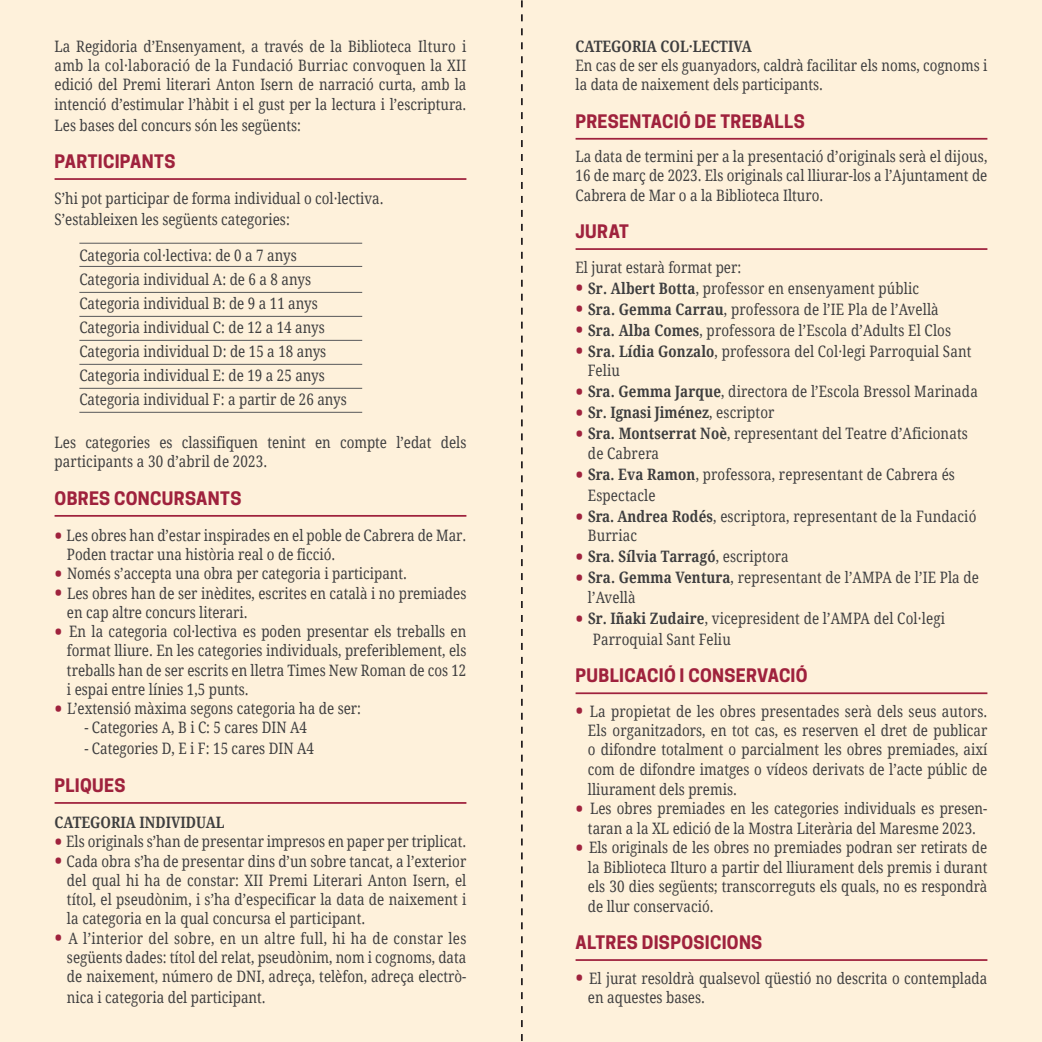
<style>
.page{position:relative;width:1042px;height:1042px;background:#fef1db}
.page>*{position:absolute;margin:0;border:0;box-sizing:border-box;transform-origin:0 0}
.t1{font:700 17.5px "Cooper Hewitt";letter-spacing:.015em;color:#9f223d}
.t2{font:15.75px/19.2px "Droid Serif";color:#3e3e3f;scale:.85 1}
.t3{font:700 15.75px "Droid Serif";color:#3e3e3f;scale:.85 1}
.s1{font-style:italic;font-size:21px;color:#9f223d}
.s2{font-weight:700}
.s3{font-weight:400;font-style:italic;font-size:21px;color:#9f223d}
.s4{font-weight:400}
</style>
<div class="page">
<hr style="left:55px;top:178px;width:411px;height:2px;background:#9f223d">
<hr style="left:79px;top:243px;width:283px;height:1px;background:#57585a">
<hr style="left:79px;top:266px;width:283px;height:1px;background:#57585a">
<hr style="left:79px;top:292px;width:283px;height:1px;background:#57585a">
<hr style="left:79px;top:316px;width:283px;height:1px;background:#57585a">
<hr style="left:79px;top:340px;width:283px;height:1px;background:#57585a">
<hr style="left:79px;top:364px;width:283px;height:1px;background:#57585a">
<hr style="left:79px;top:388px;width:283px;height:1px;background:#57585a">
<hr style="left:79px;top:412px;width:283px;height:1px;background:#57585a">
<hr style="left:55px;top:515px;width:411px;height:2px;background:#9f223d">
<hr style="left:55px;top:802px;width:411px;height:2px;background:#9f223d">
<hr style="left:575px;top:138px;width:412px;height:2px;background:#9f223d">
<hr style="left:575px;top:248px;width:412px;height:2px;background:#9f223d">
<hr style="left:575px;top:692px;width:412px;height:2px;background:#9f223d">
<hr style="left:575px;top:959px;width:412px;height:2px;background:#9f223d">
<svg style="left:521px;top:0;width:2px;height:1041px"></svg>
<p class="t2" style="left:55px;top:37px;width:486px;text-align:justify">La Regidoria d’Ensenyament, a través de la Biblioteca Ilturo i amb la col·laboració de la Fundació Burriac convoquen la XII edició del Premi literari Anton Isern de narració curta, amb la intenció d’estimular l’hàbit i el gust per la lectura i l’escriptura.</p>
<p class="t2" style="left:55px;top:115px;width:291px">Les bases del concurs són les següents:</p>
<p class="t1" style="left:55px;top:151px;width:122px">PARTICIPANTS</p>
<p class="t2" style="left:55px;top:188px;width:388px;line-height:21px">S’hi pot participar de forma individual o col·lectiva.<br>S’estableixen les següents categories:</p>
<p class="t2" style="left:79px;top:244px;width:316px;line-height:24px">Categoria col·lectiva: de 0 a 7 anys Categoria individual A: de 6 a 8 anys Categoria individual B: de 9 a 11 anys Categoria individual C: de 12 a 14 anys Categoria individual D: de 15 a 18 anys Categoria individual E: de 19 a 25 anys Categoria individual F: a partir de 26 anys</p>
<p class="t2" style="left:55px;top:433px;width:486px">Les categories es classifiquen tenint en compte l’edat dels participants a 30 d’abril de 2023.</p>
<p class="t1" style="left:55px;top:488px;width:188px">OBRES CONCURSANTS</p>
<p class="t2" style="left:67px;top:526px;width:471px;text-indent:-12px"><span class="s1">•</span> Les obres han d’estar inspirades en el poble de Cabrera de Mar.<br>Poden tractar una història real o de ficció.</p>
<p class="t2" style="left:55px;top:564px;width:416px"><span class="s1">•</span> Només s’accepta una obra per categoria i participant.</p>
<p class="t2" style="left:67px;top:583px;width:471px;text-indent:-12px"><span class="s1">•</span> Les obres han de ser inèdites, escrites en català i no premiades en cap altre concurs literari.</p>
<p class="t2" style="left:67px;top:622px;width:471px;text-align:justify;text-indent:-12px"><span class="s1">•</span> En la categoria col·lectiva es poden presentar els treballs en format lliure. En les categories individuals, preferiblement, els treballs han de ser escrits en lletra Times New Roman de cos 12 i espai entre línies 1,5 punts.</p>
<p class="t2" style="left:55px;top:699px;width:362px"><span class="s1">•</span> L’extensió màxima segons categoria ha de ser:</p>
<p class="t2" style="left:84px;top:718px;width:263px">- Categories A, B i C: 5 cares DIN A4</p>
<p class="t2" style="left:84px;top:739px;width:272px">- Categories D, E i F: 15 cares DIN A4</p>
<p class="t1" style="left:55px;top:775px;width:72px">PLIQUES</p>
<p class="t3" style="left:55px;top:813px;width:202px">CATEGORIA INDIVIDUAL</p>
<p class="t2" style="left:55px;top:832px;width:486px"><span class="s1">•</span> Els originals s’han de presentar impresos en paper per triplicat.</p>
<p class="t2" style="left:67px;top:851px;width:471px;text-align:justify;text-indent:-12px"><span class="s1">•</span> Cada obra s’ha de presentar dins d’un sobre tancat, a l’exterior del qual hi ha de constar: XII Premi Literari Anton Isern, el títol, el pseudònim, i s’ha d’especificar la data de naixement i la categoria en la qual concursa el participant.</p>
<p class="t2" style="left:67px;top:928px;width:471px;text-align:justify;text-indent:-12px"><span class="s1">•</span> A l’interior del sobre, en un altre full, hi ha de constar les següents dades: títol del relat, pseudònim, nom i cognoms, data de naixement, número de DNI, adreça, telèfon, adreça electrò-</p>
<p class="t2" style="left:67px;top:988px;width:235px">nica i categoria del participant.</p>
<p class="t3" style="left:575px;top:37px;width:209px">CATEGORIA COL·LECTIVA</p>
<p class="t2" style="left:575px;top:56px;width:486px">En cas de ser els guanyadors, caldrà facilitar els noms, cognoms i la data de naixement dels participants.</p>
<p class="t1" style="left:575px;top:111px;width:231px">PRESENTACIÓ DE TREBALLS</p>
<p class="t2" style="left:575px;top:147px;width:486px;text-align:justify">La data de termini per a la presentació d’originals serà el dijous, 16 de març de 2023. Els originals cal lliurar-los a l’Ajuntament de Cabrera de Mar o a la Biblioteca Ilturo.</p>
<p class="t1" style="left:575px;top:221px;width:55px">JURAT</p>
<p class="t2" style="left:575px;top:258px;width:196px">El jurat estarà format per:</p>
<p class="t2" style="left:575px;top:279px;width:406px"><span class="s1">•</span> <span class="s2">Sr. Albert Botta</span>, professor en ensenyament públic</p>
<p class="t2" style="left:575px;top:300px;width:429px"><span class="s1">•</span> <span class="s2">Sra. Gemma Carrau</span>, professora de l’IE Pla de l’Avellà</p>
<p class="t2" style="left:575px;top:321px;width:443px"><span class="s1">•</span> <span class="s2">Sra. Alba Comes</span>, professora de l’Escola d’Adults El Clos</p>
<p class="t2" style="left:588px;top:341px;width:453px;text-indent:-12px"><span class="s1">•</span> <span class="s2">Sra. Lídia Gonzalo</span>, professora del Col·legi Parroquial Sant<br>Feliu</p>
<p class="t2" style="left:575px;top:382px;width:475px"><span class="s1">•</span> <span class="s2">Sra. Gemma Jarque</span>, directora de l’Escola Bressol Marinada</p>
<p class="t3" style="left:575px;top:403px;width:236px"><span class="s3">•</span> Sr. Ignasi Jiménez<span class="s4">, escriptor</span></p>
<p class="t2" style="left:588px;top:424px;width:448px;text-indent:-12px"><span class="s1">•</span> <span class="s2">Sra. Montserrat Noè</span>, representant del Teatre d’Aficionats de Cabrera</p>
<p class="t2" style="left:588px;top:464px;width:433px;line-height:21px;text-indent:-12px"><span class="s1">•</span> <span class="s2">Sra. Eva Ramon</span>, professora, representant de Cabrera és<br>Espectacle</p>
<p class="t2" style="left:588px;top:506px;width:458px;text-indent:-12px"><span class="s1">•</span> <span class="s2">Sra. Andrea Rodés</span>, escriptora, representant de la Fundació<br>Burriac</p>
<p class="t3" style="left:575px;top:547px;width:252px"><span class="s3">•</span> Sra. Sílvia Tarragó<span class="s4">, escriptora</span></p>
<p class="t2" style="left:588px;top:568px;width:462px;text-indent:-12px"><span class="s1">•</span> <span class="s2">Sra. Gemma Ventura</span>, representant de l’AMPA de l’IE Pla de l’Avellà</p>
<p class="t2" style="left:593px;top:608px;width:416px;line-height:21px;text-indent:-17px"><span class="s1">•</span> <span class="s2">Sr. Iñaki Zudaire</span>, vicepresident de l’AMPA del Col·legi<br>Parroquial Sant Feliu</p>
<p class="t1" style="left:575px;top:665px;width:234px">PUBLICACIÓ I CONSERVACIÓ</p>
<p class="t2" style="left:588px;top:701px;width:471px;text-align:justify;text-indent:-12px"><span class="s1">•</span> La propietat de les obres presentades serà dels seus autors.<br>Els organitzadors, en tot cas, es reserven el dret de publicar o difondre totalment o parcialment les obres premiades, així com de difondre imatges o vídeos derivats de l’acte públic de lliurament dels premis.</p>
<p class="t2" style="left:575px;top:799px;width:486px;text-align:center"><span class="s1">•</span> Les obres premiades en les categories individuals es presen&shy;taran a la XL edició de la Mostra Literària del Maresme 2023.</p>
<p class="t2" style="left:588px;top:838px;width:471px;text-align:justify;text-indent:-12px"><span class="s1">•</span> Els originals de les obres no premiades podran ser retirats de la Biblioteca Ilturo a partir del lliurament dels premis i durant els 30 dies següents; transcorreguts els quals, no es respondrà de llur conservació.</p>
<p class="t1" style="left:575px;top:932px;width:188px">ALTRES DISPOSICIONS</p>
<p class="t2" style="left:588px;top:968px;width:471px;text-indent:-12px"><span class="s1">•</span> El jurat resoldrà qualsevol qüestió no descrita o contemplada en aquestes bases.</p>
</div>
